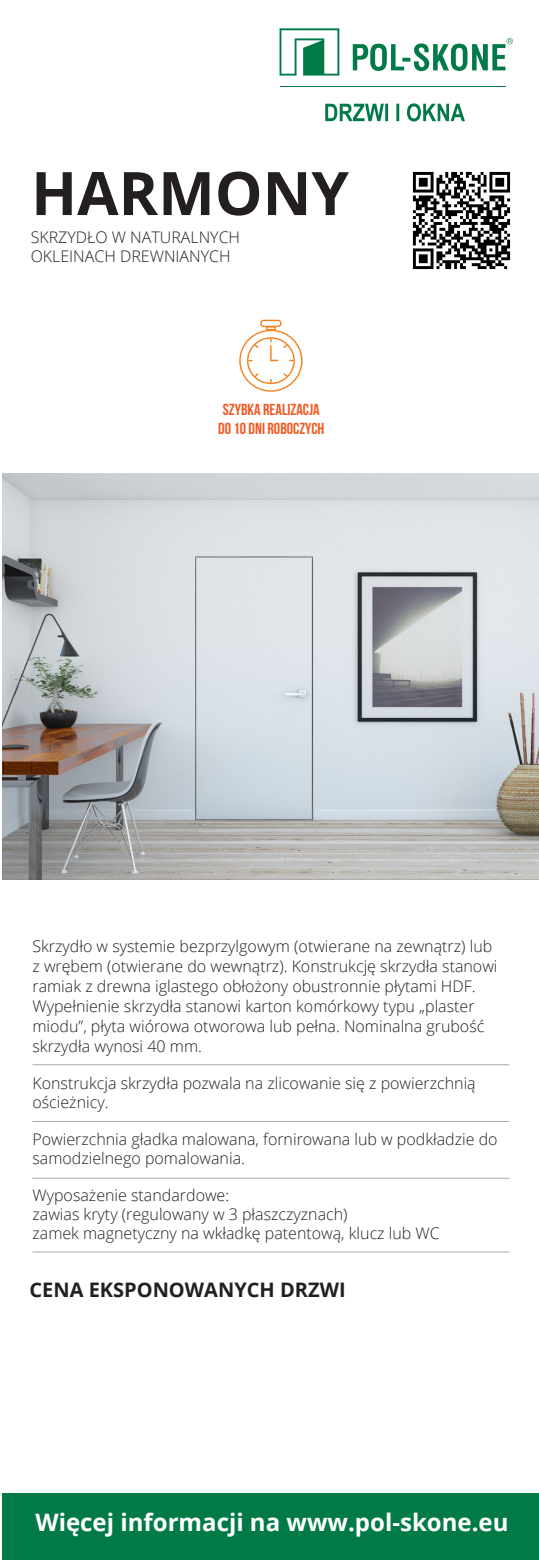
<style>
.page{position:relative;width:539px;height:1560px;background:#fff}
.page>*{position:absolute;margin:0;border:0;box-sizing:border-box;transform-origin:0 0}
.cena_duza{font:700 60px "Open Sans";color:#231f20}
.t1{font:700 24px "Open Sans";color:#fff}
.t2{font:700 20px "Open Sans";color:#231f20}
.cena_duza-2{font:300 16px/20px "Open Sans";color:#231f20}
.t3{font:16px "Bebas Neue";color:#f15921}
</style>
<div class="page">
<img style="left:412px;top:171px;width:99px;height:99px">
<div style="left:2px;top:1493px;width:537px;height:66px;background:#017a47"></div>
<svg style="left:279px;top:28px;width:60px;height:48px"></svg>
<svg style="left:353px;top:38px;width:160px;height:34px"></svg>
<svg style="left:325px;top:103px;width:140px;height:18px"></svg>
<hr style="left:280px;top:87px;width:225px;height:1px;background:#017a47">
<img style="left:2px;top:474px;width:537px;height:405px">
<div style="left:260px;top:320px;width:21px;height:7px;border:1px solid #f58220;border-radius:3px"></div>
<div style="left:266px;top:326px;width:10px;height:4px;border:1px solid #f58220"></div>
<div style="left:239px;top:329px;width:63px;height:62px;border:1px solid #f58220;border-radius:50%"></div>
<div style="left:247px;top:337px;width:48px;height:47px;border:1px solid #f58220;border-radius:50%"></div>
<svg style="left:253px;top:342px;width:6px;height:7px"></svg>
<svg style="left:283px;top:373px;width:6px;height:5px"></svg>
<svg style="left:253px;top:373px;width:6px;height:5px"></svg>
<svg style="left:270px;top:338px;width:23px;height:23px"></svg>
<hr style="left:32px;top:1064px;width:477px;height:1px;background:#a8a9ad">
<hr style="left:32px;top:1120px;width:477px;height:1px;background:#a8a9ad">
<hr style="left:32px;top:1177px;width:477px;height:1px;background:#a8a9ad">
<hr style="left:32px;top:1251px;width:477px;height:1px;background:#a8a9ad">
<p class="cena_duza" style="left:31px;top:151px;width:319px">HARMONY</p>
<p class="cena_duza-2" style="left:31px;top:226px;width:211px">SKRZYDŁO W NATURALNYCH</p>
<p class="cena_duza-2" style="left:31px;top:245px;width:201px">OKLEINACH DREWNIANYCH</p>
<p class="t3" style="left:223px;top:400px;width:98px">SZYBKA REALIZACJA</p>
<p class="t3" style="left:218px;top:419px;width:108px">DO 10 DNI ROBOCZYCH</p>
<p class="cena_duza-2" style="left:32px;top:935px;width:466px">Skrzydło w systemie bezprzylgowym (otwierane na zewnątrz) lub z wrębem (otwierane do wewnątrz). Konstrukcję skrzydła stanowi ramiak z drewna iglastego obłożony obustronnie płytami HDF.</p>
<p class="cena_duza-2" style="left:32px;top:995px;width:453px">Wypełnienie skrzydła stanowi karton komórkowy typu „plaster miodu”, płyta wiórowa otworowa lub pełna. Nominalna grubość skrzydła wynosi 40 mm.</p>
<p class="cena_duza-2" style="left:32px;top:1072px;width:444px;line-height:19.2px">Konstrukcja skrzydła pozwala na zlicowanie się z powierzchnią ościeżnicy.</p>
<p class="cena_duza-2" style="left:32px;top:1128px;width:466px">Powierzchnia gładka malowana, fornirowana lub w podkładzie do</p>
<p class="cena_duza-2" style="left:32px;top:1148px;width:214px">samodzielnego pomalowania.</p>
<p class="cena_duza-2" style="left:32px;top:1184px;width:198px">Wyposażenie standardowe:</p>
<p class="cena_duza-2" style="left:32px;top:1203px;width:316px">zawias kryty (regulowany w 3 płaszczyznach)</p>
<p class="cena_duza-2" style="left:32px;top:1222px;width:409px">zamek magnetyczny na wkładkę patentową, klucz lub WC</p>
<p class="t2" style="left:29px;top:1275px;width:318px">CENA EKSPONOWANYCH DRZWI</p>
<p class="t1" style="left:36px;top:1505px;width:474px">Więcej informacji na www.pol-skone.eu</p>
</div>
